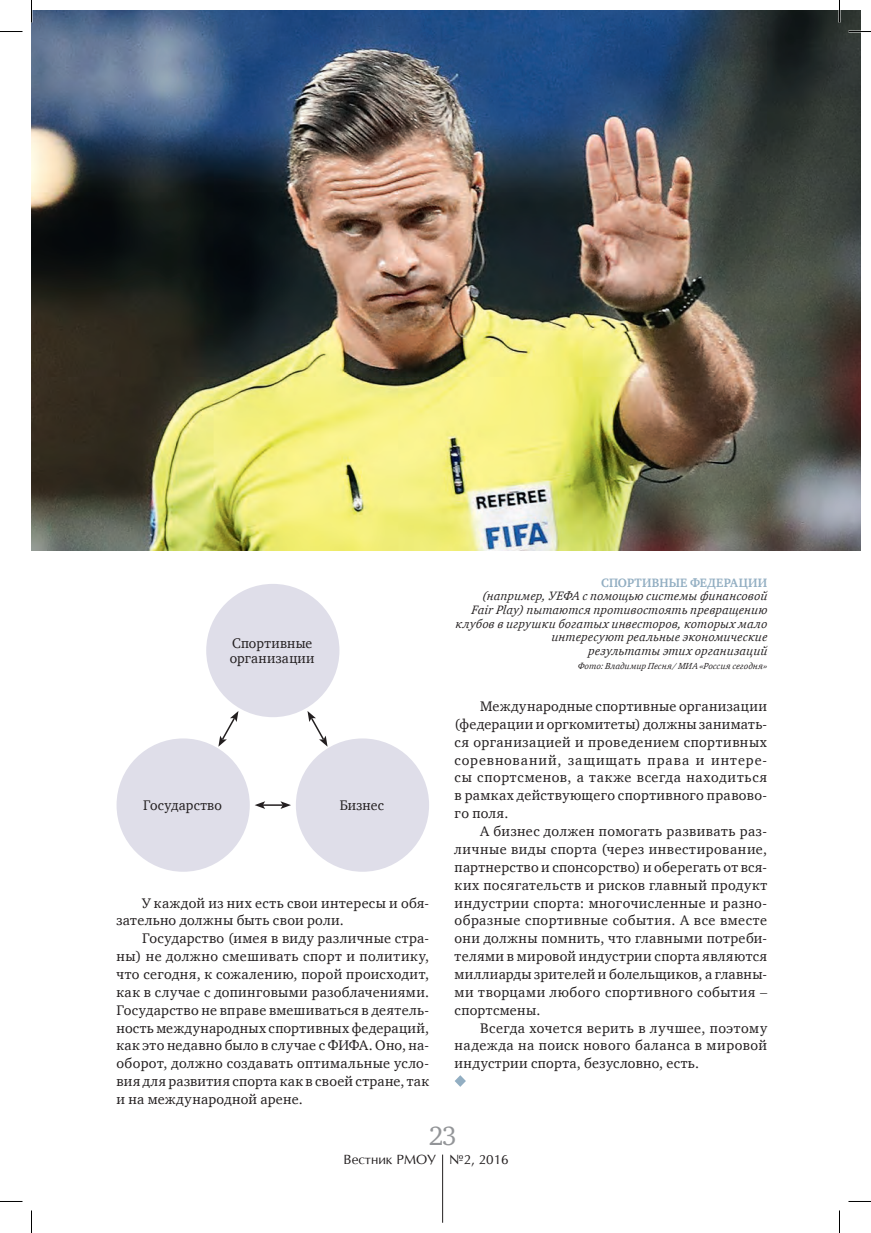
<style>
.page{position:relative;width:871px;height:1233px;background:#fff}
.page>*{position:absolute;margin:0;border:0;box-sizing:border-box;transform-origin:0 0}
.t1{font:27px "Charter C";color:#939598}
._2_ОСНОВНОЙ_ТЕКСТ{font:14.25px/17.9px "Charter C";letter-spacing:.025em;color:#231f20;text-align:justify}
.t2{font:12.75px "Opium New C";color:#231f20}
.П2{font:italic 12.45px/13.6px "Charter C";letter-spacing:.025em;color:#231f20;text-align:right}
.П1{font:700 12.45px "Charter C";letter-spacing:.02em;color:#92aec2}
.П3{font:italic 9px "Charter C";letter-spacing:.02em;color:#231f20}
</style>
<div class="page">
<hr style="left:442px;top:1154px;width:1px;height:68px;background:#231f20">
<div style="left:206px;top:584px;width:133px;height:133px;background:#dfdee9;border-radius:50%"></div>
<div style="left:117px;top:738px;width:133px;height:133px;background:#dfdee9;border-radius:50%"></div>
<div style="left:296px;top:738px;width:133px;height:133px;background:#dfdee9;border-radius:50%"></div>
<svg style="left:218px;top:711px;width:20px;height:35px"></svg>
<svg style="left:307px;top:711px;width:21px;height:35px"></svg>
<svg style="left:255px;top:801px;width:36px;height:7px"></svg>
<svg style="left:455px;top:1075px;width:11px;height:11px"></svg>
<img style="left:32px;top:10px;width:829px;height:540px">
<hr style="left:838px;top:0;width:2px;height:23px;background:#fff">
<svg style="left:0;top:31px;width:22px;height:1px"></svg>
<svg style="left:848px;top:31px;width:23px;height:1px"></svg>
<svg style="left:0;top:1201px;width:22px;height:1px"></svg>
<svg style="left:848px;top:1201px;width:23px;height:1px"></svg>
<svg style="left:31px;top:0;width:1px;height:23px"></svg>
<svg style="left:31px;top:1210px;width:1px;height:22px"></svg>
<svg style="left:839px;top:0;width:1px;height:23px"></svg>
<svg style="left:839px;top:1210px;width:1px;height:22px"></svg>
<p class="_2_ОСНОВНОЙ_ТЕКСТ" style="left:230px;top:635px;width:86px;line-height:15.1px">Спортивные организации</p>
<p class="_2_ОСНОВНОЙ_ТЕКСТ" style="left:143px;top:796px;width:80px">Государство</p>
<p class="_2_ОСНОВНОЙ_ТЕКСТ" style="left:340px;top:796px;width:46px">Бизнес</p>
<p class="_2_ОСНОВНОЙ_ТЕКСТ" style="left:117px;top:893px;width:314px;text-indent:26px">У каждой из них есть свои интересы и обя&shy;зательно должны быть свои роли.</p>
<p class="_2_ОСНОВНОЙ_ТЕКСТ" style="left:117px;top:929px;width:314px;text-indent:26px">Государство (имея в виду различные стра&shy;ны) не должно смешивать спорт и политику, что сегодня, к сожалению, порой происходит, как в случае с допинговыми разоблачениями.<br>Государство не вправе вмешиваться в деятель&shy;ность международных спортивных федераций, как это недавно было в случае с ФИФА. Оно, на&shy;оборот, должно создавать оптимальные усло&shy;вия для развития спорта как в своей стране, так и на международной арене.</p>
<p class="П1" style="left:601px;top:575px;width:168px">СПОРТИВНЫЕ ФЕДЕРАЦИИ</p>
<p class="П2" style="left:455px;top:589px;width:315px">(например, УЕФА с помощью системы финансовой<br>Fair Play) пытаются противостоять превращению клубов в игрушки богатых инвесторов, которых мало интересуют реальные экономические<br>результаты этих организаций</p>
<p class="П3" style="left:578px;top:660px;width:192px">Фото: Владимир Песня/ МИА «Россия сегодня»</p>
<p class="_2_ОСНОВНОЙ_ТЕКСТ" style="left:455px;top:697px;width:314px;text-indent:26px">Международные спортивные организации (федерации и оргкомитеты) должны занимать&shy;ся организацией и проведением спортивных соревнований, защищать права и интере&shy;сы спортсменов, а также всегда находиться в рамках действующего спортивного правово&shy;го поля.</p>
<p class="_2_ОСНОВНОЙ_ТЕКСТ" style="left:455px;top:822px;width:314px;text-indent:26px">А бизнес должен помогать развивать раз&shy;личные виды спорта (через инвестирование, партнерство и спонсорство) и оберегать от вся&shy;ких посягательств и рисков главный продукт индустрии спорта: многочисленные и разно&shy;образные спортивные события. А все вместе они должны помнить, что главными потреби&shy;телями в мировой индустрии спорта являются миллиарды зрителей и болельщиков, а главны&shy;ми творцами любого спортивного события – спортсмены.</p>
<p class="_2_ОСНОВНОЙ_ТЕКСТ" style="left:455px;top:1018px;width:314px;text-indent:26px">Всегда хочется верить в лучшее, поэтому надежда на поиск нового баланса в мировой индустрии спорта, безусловно, есть.</p>
<h1 class="t1" style="left:429px;top:1121px;width:30px">23</h1>
<p class="t2" style="left:343px;top:1151px;width:167px">Вестник РМОУ №2, 2016</p>
</div>
